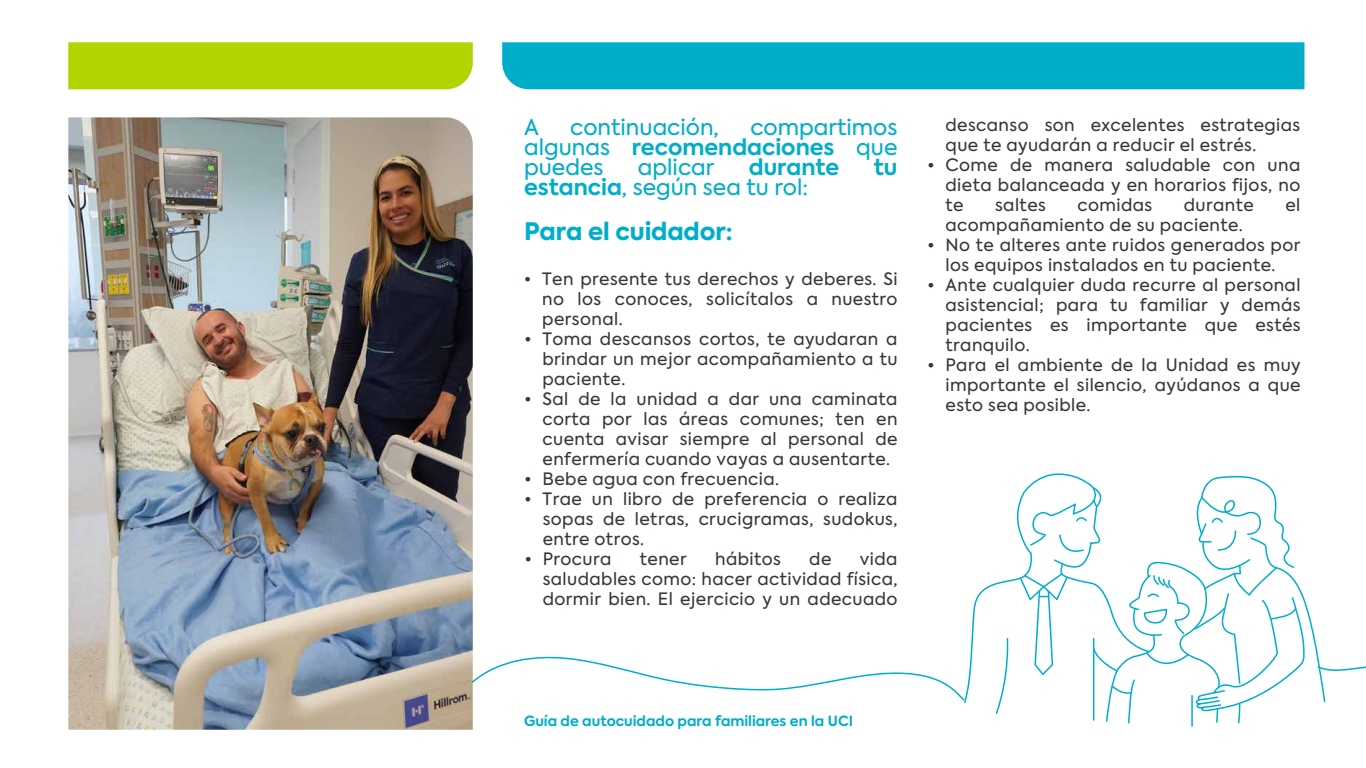
<style>
.page{position:relative;width:1366px;height:768px;background:#fff}
.page>*{position:absolute;margin:0;border:0;box-sizing:border-box;transform-origin:0 0}
.t1{font:800 24px "Axiforma";letter-spacing:-.005em;color:#00aec8}
.t2{font:22px/20px "Axiforma";color:#00aec8;text-align:justify}
.t3{font:700 22px "Axiforma";color:#00aec8}
.t4{font:17px/20px "Axiforma";letter-spacing:.025em;color:#3c3632;text-align:justify}
.t5{font:700 14px "Axiforma";color:#00aec9}
.s1{font-weight:700}
</style>
<div class="page">
<div style="left:68px;top:42px;width:405px;height:47px;background:#b2d400"></div>
<img style="left:68px;top:117px;width:405px;height:613px">
<div style="left:502px;top:42px;width:802px;height:47px;background:#00aec9"></div>
<hr style="left:1191px;top:696px;width:2px;height:30px;background:#00aec9">
<svg style="left:964px;top:473px;width:102px;height:230px"></svg>
<svg style="left:995px;top:637px;width:15px;height:77px"></svg>
<svg style="left:470px;top:655px;width:496px;height:47px"></svg>
<svg style="left:1019px;top:474px;width:347px;height:250px"></svg>
<p class="t2" style="left:524px;top:117px;width:16px">A</p>
<p class="t2" style="left:570px;top:117px;width:150px">continuación,</p>
<p class="t2" style="left:524px;top:117px;width:375px;text-indent:226px">compartimos algunas <span class="s1">recomendaciones</span> que puedes</p>
<p class="t2" style="left:638px;top:157px;width:78px">aplicar</p>
<p class="t3" style="left:749px;top:152px;width:92px">durante</p>
<p class="t3" style="left:874px;top:152px;width:25px">tu</p>
<p class="t2" style="left:524px;top:177px;width:286px"><span class="s1">estancia</span>, según sea tu rol:</p>
<h1 class="t1" style="left:524px;top:214px;width:210px">Para el cuidador:</h1>
<p class="t4" style="left:542px;top:269px;width:357px;text-indent:-18px">• Ten presente tus derechos y deberes. Si no los conoces, solicítalos a nuestro personal.</p>
<p class="t4" style="left:542px;top:329px;width:357px;text-indent:-18px">• Toma descansos cortos, te ayudaran a brindar un mejor acompañamiento a tu paciente.</p>
<p class="t4" style="left:542px;top:389px;width:357px;text-indent:-18px">• Sal de la unidad a dar una caminata corta por las áreas comunes; ten en cuenta avisar siempre al personal de enfermería cuando vayas a ausentarte.</p>
<p class="t4" style="left:525px;top:469px;width:256px">• Bebe agua con frecuencia.</p>
<p class="t4" style="left:543px;top:489px;width:356px;text-indent:-18px">• Trae un libro de preferencia o realiza sopas de letras, crucigramas, sudokus, entre otros.</p>
<p class="t4" style="left:525px;top:549px;width:88px">• Procura</p>
<p class="t4" style="left:640px;top:549px;width:48px">tener</p>
<p class="t4" style="left:715px;top:549px;width:67px">hábitos</p>
<p class="t4" style="left:809px;top:549px;width:24px">de</p>
<p class="t4" style="left:543px;top:549px;width:356px;text-indent:317px">vida saludables como: hacer actividad física, dormir bien. El ejercicio y un adecuado</p>
<p class="t4" style="left:946px;top:115px;width:356px">descanso son excelentes estrategias que te ayudarán a reducir el estrés.</p>
<p class="t4" style="left:946px;top:155px;width:356px;text-indent:-18px">• Come de manera saludable con una dieta balanceada y en horarios fijos, no te</p>
<p class="t4" style="left:995px;top:195px;width:52px">saltes</p>
<p class="t4" style="left:1077px;top:195px;width:76px">comidas</p>
<p class="t4" style="left:1184px;top:195px;width:72px">durante</p>
<p class="t4" style="left:1285px;top:195px;width:16px">el</p>
<p class="t4" style="left:946px;top:215px;width:299px">acompañamiento de su paciente.</p>
<p class="t4" style="left:928px;top:235px;width:374px;text-align:center">• No te alteres ante ruidos generados por los equipos instalados en tu paciente.</p>
<p class="t4" style="left:946px;top:275px;width:357px;text-indent:-18px">• Ante cualquier duda recurre al personal asistencial; para tu familiar y demás pacientes es importante que estés tranquilo.</p>
<p class="t4" style="left:946px;top:355px;width:357px;text-indent:-18px">• Para el ambiente de la Unidad es muy importante el silencio, ayúdanos a que esto sea posible.</p>
<p class="t5" style="left:524px;top:711px;width:331px">Guía de autocuidado para familiares en la UCI</p>
</div>
